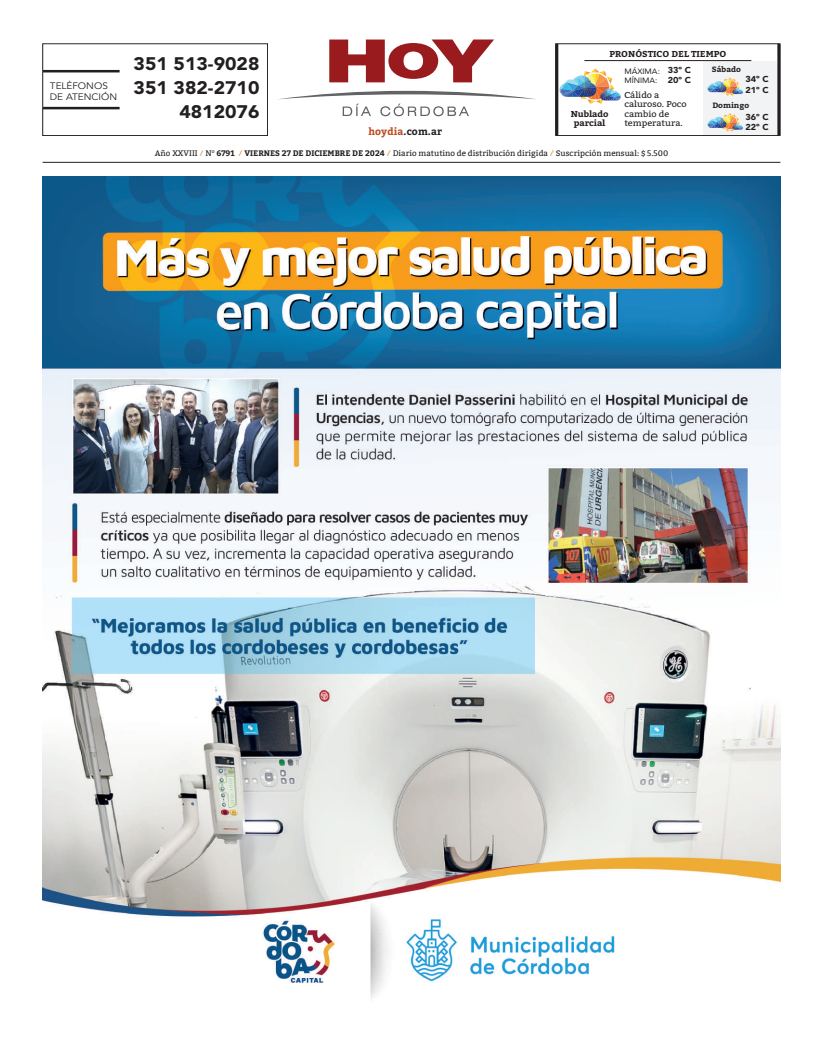
<style>
.page{position:relative;width:823px;height:1049px;background:#fff}
.page>*{position:absolute;margin:0;border:0;box-sizing:border-box;transform-origin:0 0}
.t1{font:900 18.1px/23.8px "Avenir LT Std";color:#231f20;text-align:right;scale:1.07 1}
.t2{font:700 10px "Bitter";letter-spacing:.01em;color:#231f20}
.t3{font:9.3px/11.2px "Avenir LT Std";color:#231f20;scale:1.07 1}
.t4{font:8.6px/9.5px "Bitter";color:#231f20;scale:1.06 1}
.t5{font:700 8.6px/8.6px "Bitter";color:#231f20;text-align:center;scale:1.06 1}
.t6{font:900 8.6px/10.3px "Avenir LT Std";color:#231f20;scale:1.06 1}
.t7{font:8px "Bitter";color:#231f20}
.t8{font:7.6px/9.1px "Avenir LT Std";color:#231f20;scale:1.06 1}
.t9{font:700 7.6px "Bitter";color:#231f20;scale:1.06 1}
.s1{color:#bb491c}
.s2{color:#e89034}
.s3{font-weight:700}
</style>
<div class="page">
<svg style="left:329px;top:40px;width:165px;height:42px"></svg>
<svg style="left:278px;top:91px;width:258px;height:25px"></svg>
<hr style="left:43px;top:162px;width:737px;height:1px;background:#231f20">
<div style="left:43px;top:44px;width:224px;height:92px;border:1px solid #231f20"></div>
<hr style="left:43px;top:70px;width:76px;height:3px;background:#231f20">
<hr style="left:43px;top:107px;width:76px;height:2px;background:#231f20">
<div style="left:703px;top:61px;width:73px;height:75px;background:#f2f3f4"></div>
<hr style="left:584px;top:60px;width:166px;height:1px;background:#231f20">
<div style="left:555px;top:44px;width:224px;height:92px;border:1px solid #231f20"></div>
<hr style="left:555px;top:44px;width:3px;height:92px;background:#231f20">
<hr style="left:777px;top:44px;width:2px;height:92px;background:#231f20">
<svg style="left:559px;top:68px;width:61px;height:36px"></svg>
<svg style="left:707px;top:78px;width:36px;height:18px"></svg>
<svg style="left:707px;top:113px;width:36px;height:19px"></svg>
<img style="left:43px;top:176px;width:737px;height:824px">
<p class="t3" style="left:50px;top:80px;width:64px">TELÉFONOS<br>DE ATENCIÓN</p>
<p class="t5" style="left:609px;top:49px;width:112px">PRONÓSTICO DEL TIEMPO</p>
<p class="t4" style="left:624px;top:90px;width:60px">Cálido a caluroso. Poco cambio de temperatura.</p>
<h1 class="t1" style="left:133px;top:52px;width:119px">351 513-9028<br>351 382-2710<br>4812076</h1>
<p class="t9" style="left:711px;top:65px;width:29px">Sábado</p>
<p class="t8" style="left:624px;top:67px;width:35px">MÁXIMA:<br>MÍNIMA:</p>
<p class="t6" style="left:667px;top:64px;width:24px">33º C<br>20º C</p>
<p class="t6" style="left:745px;top:74px;width:24px">34º C<br>21º C</p>
<p class="t6" style="left:745px;top:111px;width:24px">36º C<br>22º C</p>
<p class="t9" style="left:712px;top:100px;width:36px">Domingo</p>
<p class="t5" style="left:570px;top:110px;width:37px">Nublado parcial</p>
<p class="t2" style="left:368px;top:126px;width:75px"><span class="s1">hoydia</span>.com.ar</p>
<p class="t7" style="left:155px;top:148px;width:514px">Año XXVIII <span class="s2">/</span> N<sup>o</sup> <span class="s3">6791</span> <span class="s2">/</span> <span class="s3">viernes 27 de diciembre de 2024</span> <span class="s2">/</span> Diario matutino de distribución dirigida <span class="s2">/</span> Suscripción mensual: $ 5.500</p>
</div>
